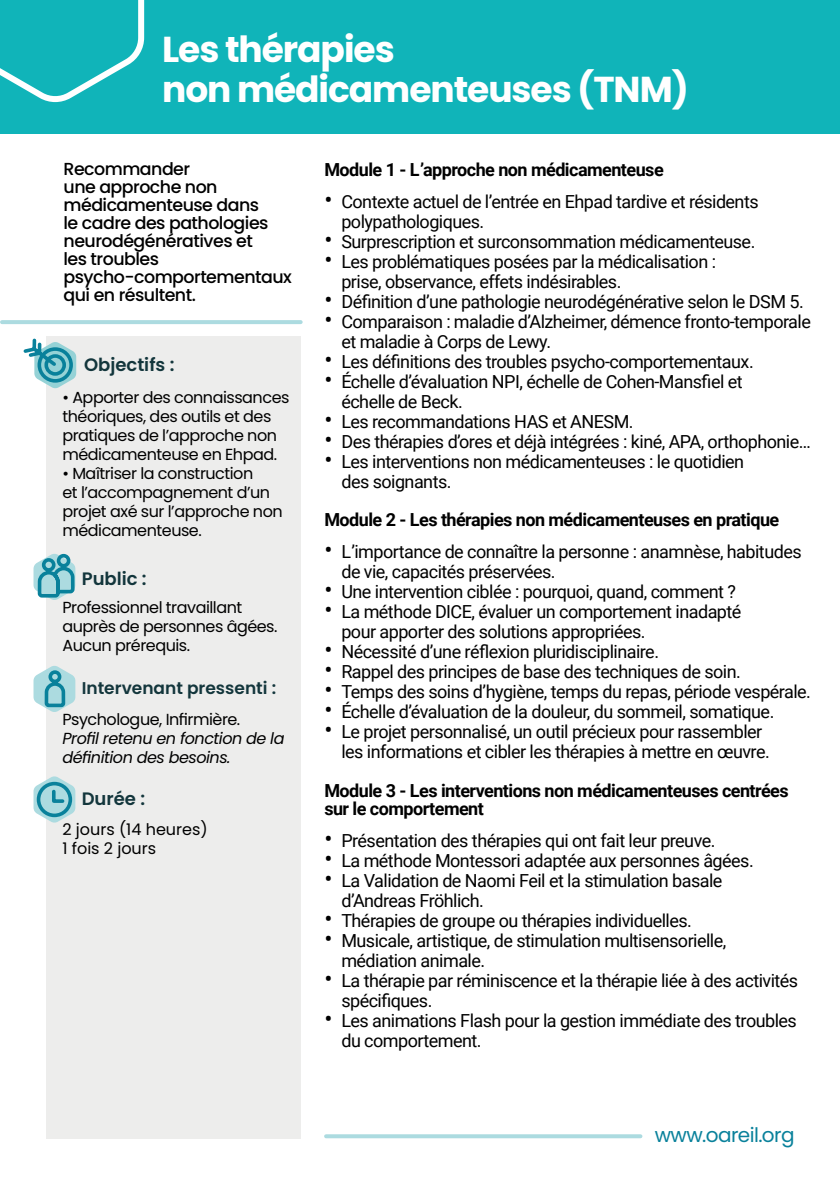
<style>
.page{position:relative;width:840px;height:1191px;background:#fff}
.page>*{position:absolute;margin:0;border:0;box-sizing:border-box;transform-origin:0 0}
.t1{font:700 36px/40px "Poppins";letter-spacing:-.03em;color:#fff}
.t2{font:20px "Poppins";letter-spacing:-.03em;color:#09819b}
.t3{font:18px/20px "Roboto";letter-spacing:-.03em;color:#000}
.t4{font:700 18px/18.4px "Roboto";letter-spacing:-.03em;color:#000}
.t5{font:600 18px "Poppins";color:#13363c}
.t6{font:500 17.4px/18px "Poppins";letter-spacing:-.03em;color:#000}
.t7{font:600 17px "Poppins";color:#13363c}
.t8{font:16px/19px "Poppins";letter-spacing:-.03em;color:#000}
.t9{font:italic 16px/19px "Poppins";letter-spacing:-.03em;color:#000}
.t10{font:16px/19px "Poppins";color:#000}
.s1{font-size:24px}
</style>
<div class="page">
<div style="left:46px;top:336px;width:255px;height:802px;background:#ededec"></div>
<div style="left:0;top:0;width:839px;height:134px;background:#10b4b9"></div>
<svg style="left:23px;top:338px;width:53px;height:50px"></svg>
<svg style="left:33px;top:553px;width:43px;height:47px"></svg>
<svg style="left:33px;top:776px;width:42px;height:47px"></svg>
<hr style="left:2px;top:320px;width:298px;height:4px;background:#acdbe0">
<svg style="left:33px;top:666px;width:42px;height:46px"></svg>
<svg style="left:0;top:0;width:144px;height:102px"></svg>
<svg style="left:326px;top:1134px;width:314px;height:4px"></svg>
<h1 class="t1" style="left:162px;top:30px;width:528px">Les thérapies<br>non médicamenteuses (TNM)</h1>
<p class="t6" style="left:63px;top:160px;width:230px">Recommander<br>une approche non médicamenteuse dans<br>le cadre des pathologies neurodégénératives et<br>les troubles psycho-comportementaux qui en résultent.</p>
<p class="t5" style="left:84px;top:354px;width:92px">Objectifs :</p>
<p class="t8" style="left:62px;top:388px;width:228px">• Apporter des connaissances théoriques, des outils et des pratiques de l’approche non médicamenteuse en Ehpad.</p>
<p class="t8" style="left:62px;top:464px;width:222px">• Maîtriser la construction<br>et l’accompagnement d’un projet axé sur l’approche non médicamenteuse.</p>
<p class="t5" style="left:82px;top:568px;width:66px">Public :</p>
<p class="t8" style="left:62px;top:597px;width:216px">Professionnel travaillant auprès de personnes âgées.<br>Aucun prérequis.</p>
<p class="t7" style="left:82px;top:678px;width:196px">Intervenant pressenti :</p>
<p class="t8" style="left:62px;top:709px;width:179px">Psychologue, Infirmière.</p>
<p class="t9" style="left:62px;top:728px;width:223px">Profil retenu en fonction de la définition des besoins.</p>
<p class="t5" style="left:82px;top:788px;width:65px">Durée :</p>
<p class="t10" style="left:62px;top:819px;width:147px">2 jours (14 heures)<br>1 fois 2 jours</p>
<p class="t4" style="left:324px;top:159px;width:341px">Module 1 - L’approche non médicamenteuse</p>
<p class="t3" style="left:341px;top:190px;width:418px;text-indent:-17px"><span class="s1">•</span> Contexte actuel de l’entrée en Ehpad tardive et résidents polypathologiques.</p>
<p class="t3" style="left:324px;top:230px;width:432px"><span class="s1">•</span> Surprescription et surconsommation médicamenteuse.</p>
<p class="t3" style="left:341px;top:250px;width:376px;text-indent:-17px"><span class="s1">•</span> Les problématiques posées par la médicalisation : prise, observance, effets indésirables.</p>
<p class="t3" style="left:324px;top:290px;width:480px"><span class="s1">•</span> Définition d’une pathologie neurodégénérative selon le DSM 5.</p>
<p class="t3" style="left:341px;top:310px;width:471px;text-indent:-17px"><span class="s1">•</span> Comparaison : maladie d’Alzheimer, démence fronto-temporale et maladie à Corps de Lewy.</p>
<p class="t3" style="left:324px;top:350px;width:430px"><span class="s1">•</span> Les définitions des troubles psycho-comportementaux.</p>
<p class="t3" style="left:341px;top:370px;width:402px;text-indent:-17px"><span class="s1">•</span> Échelle d’évaluation NPI, échelle de Cohen-Mansfiel et échelle de Beck.</p>
<p class="t3" style="left:324px;top:410px;width:310px"><span class="s1">•</span> Les recommandations HAS et ANESM.</p>
<p class="t3" style="left:324px;top:430px;width:487px"><span class="s1">•</span> Des thérapies d’ores et déjà intégrées : kiné, APA, orthophonie…</p>
<p class="t3" style="left:341px;top:450px;width:404px;text-indent:-17px"><span class="s1">•</span> Les interventions non médicamenteuses : le quotidien des soignants.</p>
<p class="t4" style="left:324px;top:510px;width:456px">Module 2 - Les thérapies non médicamenteuses en pratique</p>
<p class="t3" style="left:341px;top:541px;width:461px;text-indent:-17px"><span class="s1">•</span> L ’importance de connaître la personne : anamnèse, habitudes de vie, capacités préservées.</p>
<p class="t3" style="left:324px;top:581px;width:413px"><span class="s1">•</span> Une intervention ciblée : pourquoi, quand, comment ?</p>
<p class="t3" style="left:341px;top:601px;width:401px;text-indent:-17px"><span class="s1">•</span> La méthode DICE, évaluer un comportement inadapté pour apporter des solutions appropriées.</p>
<p class="t3" style="left:324px;top:641px;width:336px"><span class="s1">•</span> Nécessité d’une réflexion pluridisciplinaire.</p>
<p class="t3" style="left:324px;top:661px;width:418px"><span class="s1">•</span> Rappel des principes de base des techniques de soin.</p>
<p class="t3" style="left:324px;top:681px;width:488px"><span class="s1">•</span> Temps des soins d’hygiène, temps du repas, période vespérale.</p>
<p class="t3" style="left:324px;top:701px;width:451px"><span class="s1">•</span> Échelle d’évaluation de la douleur, du sommeil, somatique.</p>
<p class="t3" style="left:341px;top:721px;width:429px;text-indent:-17px"><span class="s1">•</span> Le projet personnalisé, un outil précieux pour rassembler les informations et cibler les thérapies à mettre en œuvre.</p>
<p class="t4" style="left:324px;top:780px;width:465px">Module 3 - Les interventions non médicamenteuses centrées sur le comportement</p>
<p class="t3" style="left:324px;top:830px;width:392px"><span class="s1">•</span> Présentation des thérapies qui ont fait leur preuve.</p>
<p class="t3" style="left:324px;top:850px;width:430px"><span class="s1">•</span> La méthode Montessori adaptée aux personnes âgées.</p>
<p class="t3" style="left:341px;top:870px;width:382px;text-indent:-17px"><span class="s1">•</span> La Validation de Naomi Feil et la stimulation basale d’Andreas Fröhlich.</p>
<p class="t3" style="left:324px;top:910px;width:369px"><span class="s1">•</span> Thérapies de groupe ou thérapies individuelles.</p>
<p class="t3" style="left:341px;top:930px;width:386px;text-indent:-17px"><span class="s1">•</span> Musicale, artistique, de stimulation multisensorielle, médiation animale.</p>
<p class="t3" style="left:341px;top:970px;width:458px;text-indent:-17px"><span class="s1">•</span> La thérapie par réminiscence et la thérapie liée à des activités spécifiques.</p>
<p class="t3" style="left:341px;top:1010px;width:456px;text-indent:-17px"><span class="s1">•</span> Les animations Flash pour la gestion immédiate des troubles du comportement.</p>
<p class="t2" style="left:654px;top:1123px;width:141px">www.oareil.org</p>
</div>
